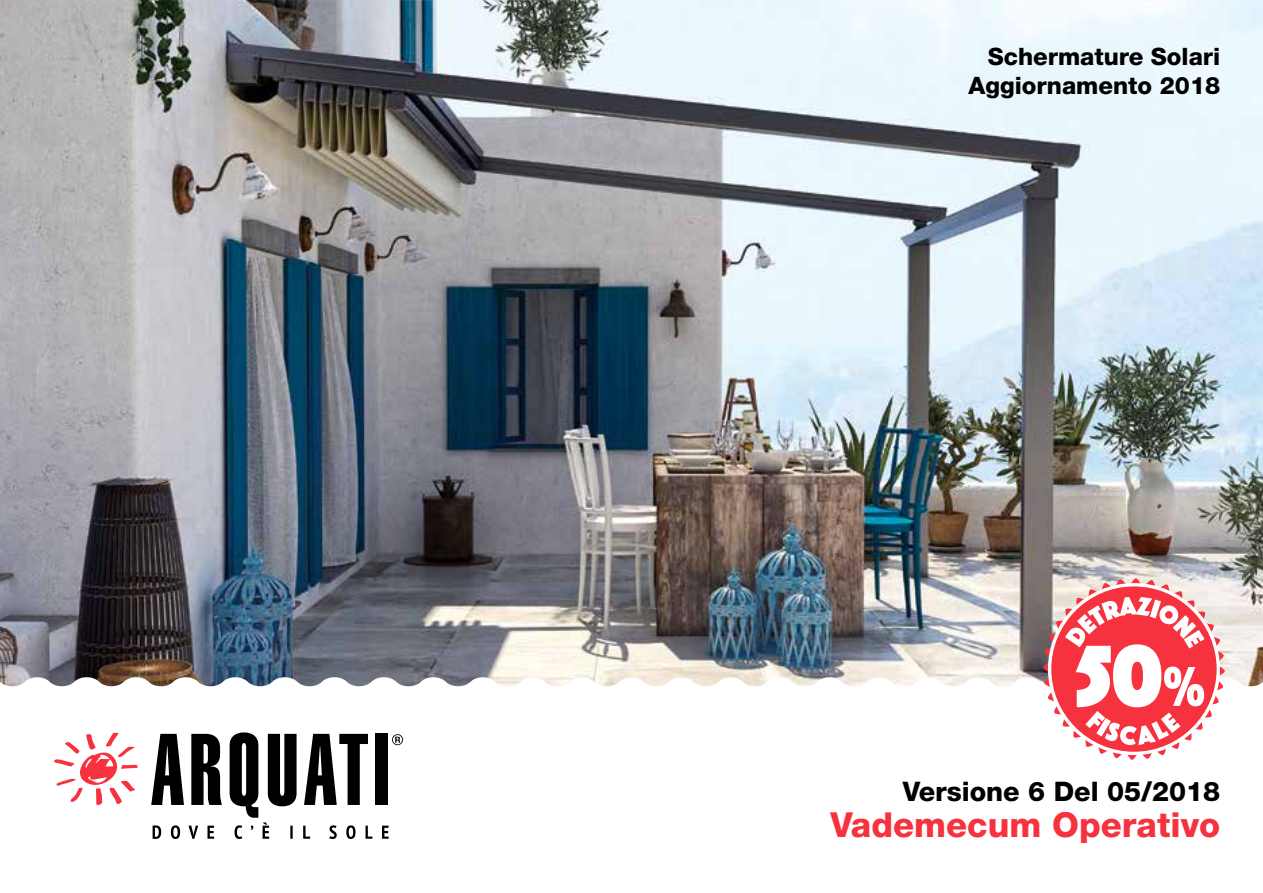
<style>
.page{position:relative;width:1263px;height:893px;background:#fff}
.page>*{position:absolute;margin:0;border:0;box-sizing:border-box;transform-origin:0 0}
.t1{font:800 34.5px "Helvetica Neue LT Std";color:#f7323f}
.t2{font:800 27px "Helvetica Neue LT Std";color:#000}
.t3{font:800 24px/28.8px "Helvetica Neue LT Std";color:#000;text-align:right}
</style>
<div class="page">
<svg style="left:54px;top:732px;width:84px;height:73px"></svg>
<svg style="left:151px;top:732px;width:252px;height:107px"></svg>
<img style="left:0;top:0;width:1263px;height:687px">
<svg style="left:1043px;top:578px;width:182px;height:182px"></svg>
<p class="t3" style="left:969px;top:42px;width:253px">Schermature Solari<br>Aggiornamento 2018</p>
<p class="t2" style="left:903px;top:775px;width:319px">Versione 6 Del 05/2018</p>
<h1 class="t1" style="left:830px;top:804px;width:391px">Vademecum Operativo</h1>
</div>
